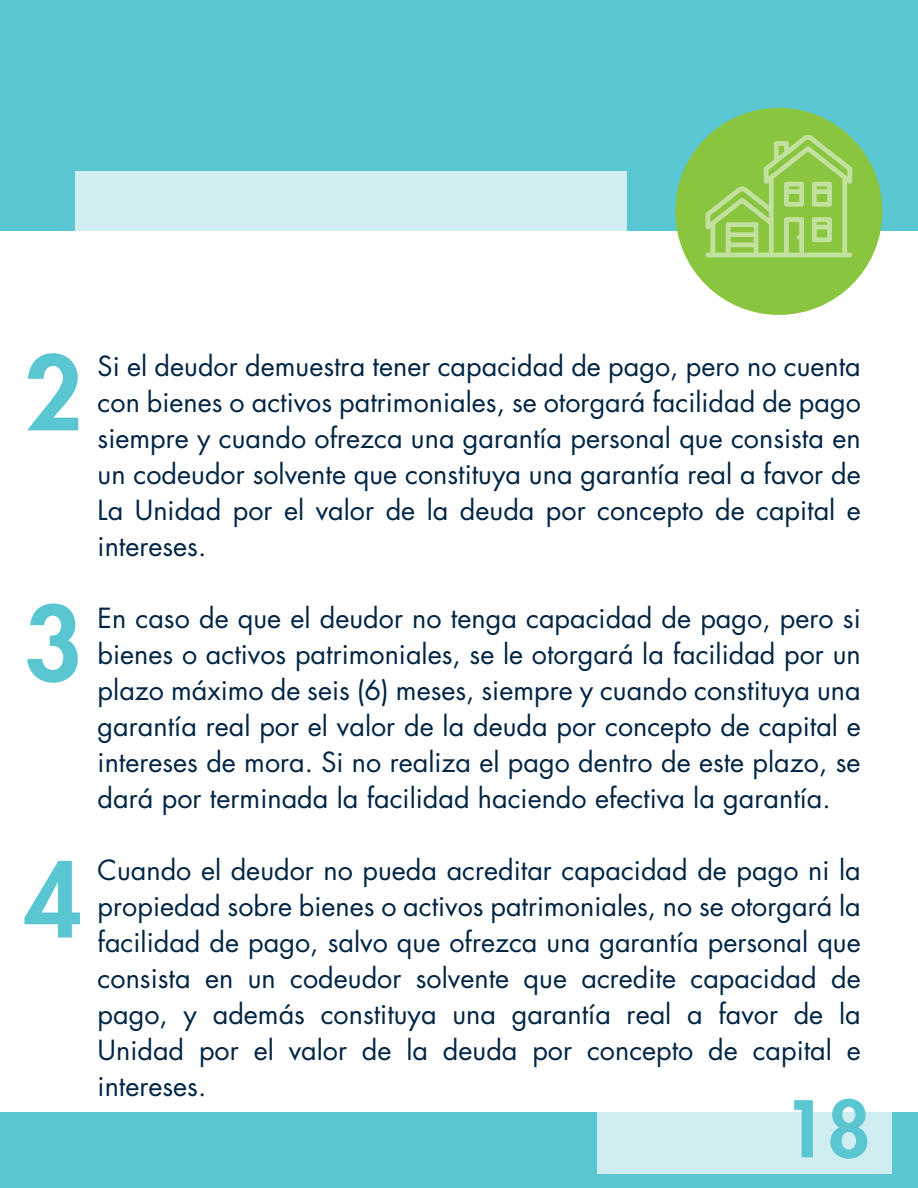
<style>
.page{position:relative;width:918px;height:1188px;background:#fff}
.page>*{position:absolute;margin:0;border:0;box-sizing:border-box;transform-origin:0 0}
.t1{font:800 99.75px "Futura Std";color:#59c6d2}
.t2{font:800 75.75px "Futura Std";color:#59c6d2}
.t3{font:27px/36px "Futura Std";color:#012544;text-align:justify}
</style>
<div class="page">
<div style="left:0;top:0;width:918px;height:231px;background:#59c6d2"></div>
<div style="left:75px;top:171px;width:552px;height:60px;background:#d0eef2"></div>
<div style="left:0;top:1113px;width:918px;height:75px;background:#59c6d2"></div>
<div style="left:597px;top:1112px;width:294px;height:61px;background:#d0eef2"></div>
<div style="left:675px;top:108px;width:207px;height:207px;background:#89c53f;border-radius:50%"></div>
<svg style="left:705px;top:135px;width:147px;height:122px"></svg>
<h1 class="t1" style="left:24px;top:330px;width:60px">2</h1>
<p class="t3" style="left:98px;top:349px;width:765px">Si el deudor demuestra tener capacidad de pago, pero no cuenta con bienes o activos patrimoniales, se otorgará facilidad de pago siempre y cuando ofrezca una garantía personal que consista en un codeudor solvente que constituya una garantía real a favor de La Unidad por el valor de la deuda por concepto de capital e intereses.</p>
<h1 class="t1" style="left:24px;top:581px;width:60px">3</h1>
<h1 class="t1" style="left:24px;top:838px;width:60px">4</h1>
<p class="t3" style="left:98px;top:601px;width:765px">En caso de que el deudor no tenga capacidad de pago, pero si bienes o activos patrimoniales, se le otorgará la facilidad por un plazo máximo de seis (6) meses, siempre y cuando constituya una garantía real por el valor de la deuda por concepto de capital e intereses de mora. Si no realiza el pago dentro de este plazo, se dará por terminada la facilidad haciendo efectiva la garantía.</p>
<p class="t3" style="left:98px;top:853px;width:765px">Cuando el deudor no pueda acreditar capacidad de pago ni la propiedad sobre bienes o activos patrimoniales, no se otorgará la facilidad de pago, salvo que ofrezca una garantía personal que consista en un codeudor solvente que acredite capacidad de pago, y además constituya una garantía real a favor de la Unidad por el valor de la deuda por concepto de capital e intereses.</p>
<h2 class="t2" style="left:783px;top:1081px;width:89px">18</h2>
</div>
